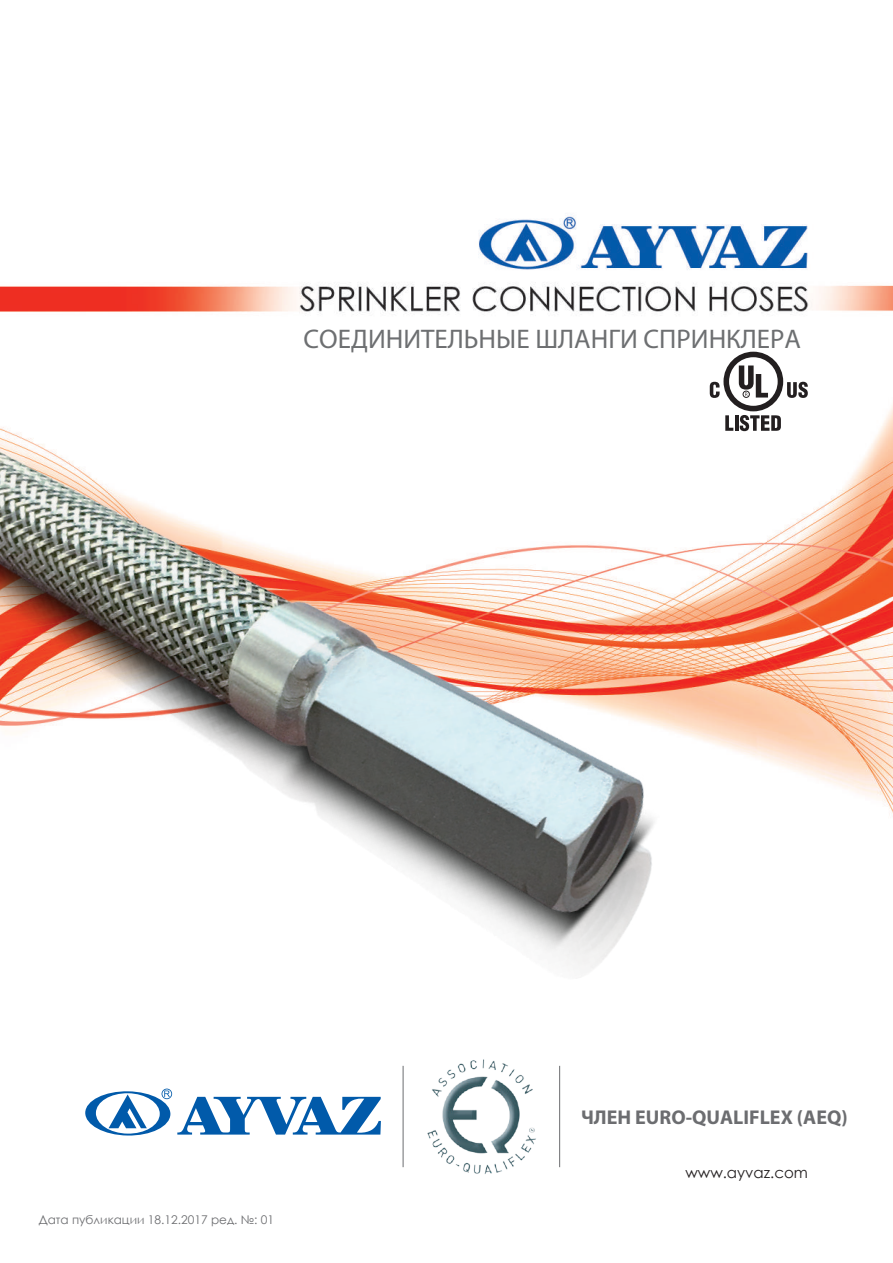
<style>
.page{position:relative;width:893px;height:1263px;background:#fff}
.page>*{position:absolute;margin:0;border:0;box-sizing:border-box;transform-origin:0 0}
.t1{font:27px "Myriad Pro";color:#6d6f71}
.t2{font:700 19.95px "Myriad Pro";color:#6c6d70}
.t3{font:15px "Century Gothic";color:#231f20}
.t4{font:12px "Century Gothic";color:#6c6d70}
</style>
<div class="page">
<img style="left:0;top:214px;width:893px;height:954px">
<svg style="left:85px;top:1088px;width:296px;height:48px"></svg>
<img style="left:425px;top:1055px;width:112px;height:119px">
<hr style="left:403px;top:1066px;width:1px;height:101px;background:#6c6d70">
<hr style="left:559px;top:1066px;width:1px;height:101px;background:#6c6d70">
<img style="left:0;top:318px;width:673px;height:718px">
<svg style="left:725px;top:415px;width:8px;height:16px"></svg>
<hr style="left:735px;top:415px;width:3px;height:16px;background:#231f20">
<svg style="left:740px;top:415px;width:41px;height:16px"></svg>
<svg style="left:787px;top:382px;width:21px;height:16px"></svg>
<div style="left:723px;top:352px;width:60px;height:59px;background:#231f20;border-radius:50%"></div>
<div style="left:729px;top:357px;width:49px;height:49px;background:#fff;border-radius:50%"></div>
<svg style="left:739px;top:365px;width:29px;height:32px"></svg>
<div style="left:743px;top:391px;width:6px;height:7px;border:1px solid #231f20;border-radius:50%"></div>
<svg style="left:710px;top:382px;width:10px;height:16px"></svg>
<h1 class="t1" style="left:303px;top:322px;width:499px">СОЕДИНИТЕЛЬНЫЕ ШЛАНГИ СПРИНКЛЕРА</h1>
<p class="t4" style="left:39px;top:1211px;width:237px">Дата публикации 18.12.2017 ред. №: 01</p>
<h2 class="t2" style="left:581px;top:1104px;width:268px">ЧЛЕН EURO-QUALIFLEX (AEQ)</h2>
<p class="t3" style="left:685px;top:1162px;width:124px">www.ayvaz.com</p>
</div>
